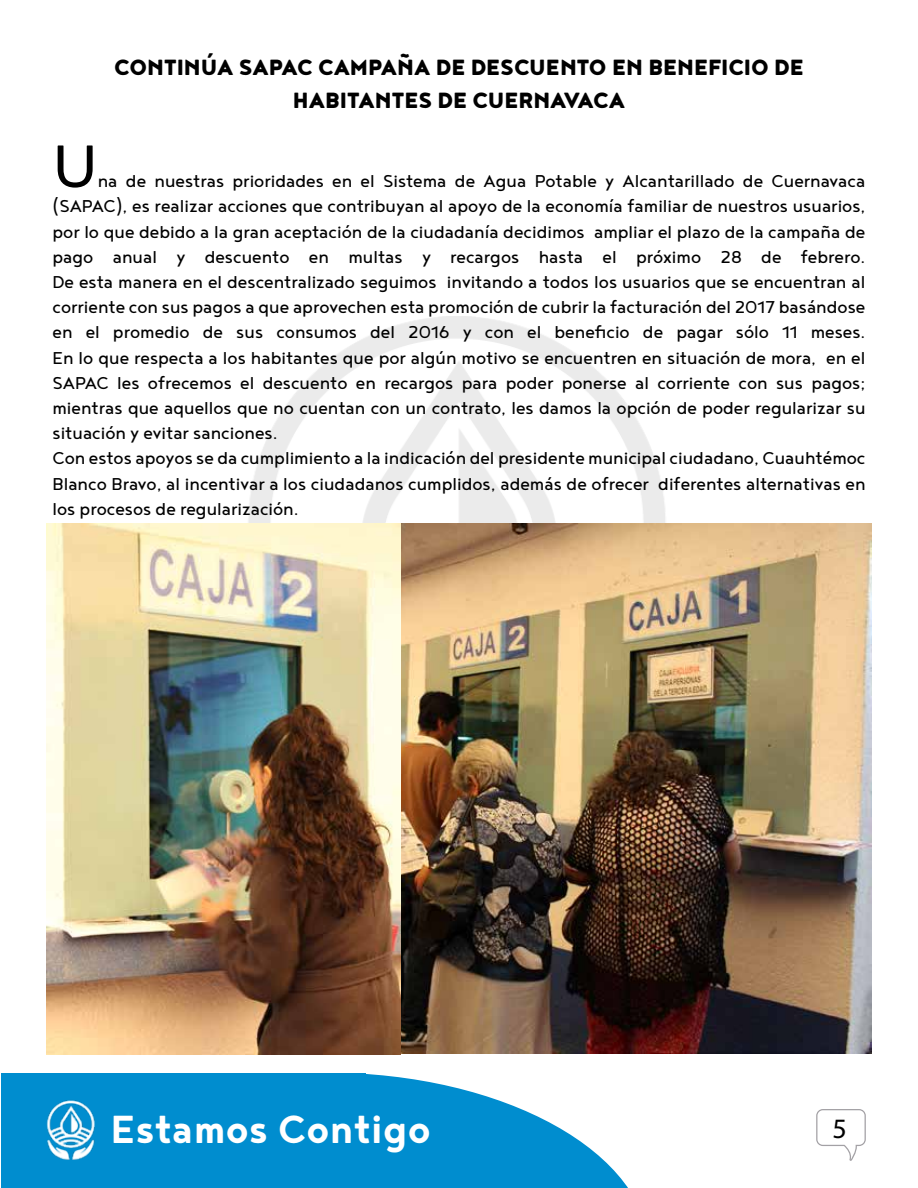
<style>
.page{position:relative;width:918px;height:1188px;background:#fff}
.page>*{position:absolute;margin:0;border:0;box-sizing:border-box;transform-origin:0 0}
.t1{font:73.5px "Noyh";color:#000}
.t2{font:700 48px "Noyh";color:#fff}
.t3{font:28.05px "Myriad Pro";color:#000}
.t4{font:900 27px/32.4px "Noyh";color:#000;text-align:center}
.t5{font:21px/25.2px "Noyh";color:#000}
</style>
<div class="page">
<svg style="left:366px;top:1074px;width:262px;height:114px;fill:#008dcf"></svg>
<div style="left:2px;top:1073px;width:364px;height:115px;background:#008dcf"></div>
<svg style="left:816px;top:1109px;width:50px;height:52px"></svg>
<img style="left:46px;top:1100px;width:49px;height:60px">
<img style="left:90px;top:316px;width:738px;height:208px">
<img style="left:400px;top:524px;width:472px;height:530px">
<img style="left:46px;top:524px;width:354px;height:530px">
<p class="t4" style="left:114px;top:50px;width:691px">CONTINÚA SAPAC CAMPAÑA DE DESCUENTO EN BENEFICIO DE<br>HABITANTES DE CUERNAVACA</p>
<h1 class="t1" style="left:52px;top:126px;width:47px">U</h1>
<p class="t5" style="left:53px;top:168px;width:815px;text-indent:45px">na de nuestras prioridades en el Sistema de Agua Potable y Alcantarillado de Cuernavaca (SAPAC), es realizar acciones que contribuyan al apoyo de la economía familiar de nuestros usuarios, por lo que debido a la gran aceptación de la ciudadanía decidimos ampliar el plazo de la campaña de pago anual y descuento en multas y recargos hasta el próximo 28 de febrero.<br>De esta manera en el descentralizado seguimos invitando a todos los usuarios que se encuentran al corriente con sus pagos a que aprovechen esta promoción de cubrir la facturación del 2017 basándose en el promedio de sus consumos del 2016 y con el beneficio de pagar sólo 11 meses.<br>En lo que respecta a los habitantes que por algún motivo se encuentren en situación de mora, en el SAPAC les ofrecemos el descuento en recargos para poder ponerse al corriente con sus pagos; mientras que aquellos que no cuentan con un contrato, les damos la opción de poder regularizar su situación y evitar sanciones.<br>Con estos apoyos se da cumplimiento a la indicación del presidente municipal ciudadano, Cuauhtémoc Blanco Bravo, al incentivar a los ciudadanos cumplidos, además de ofrecer diferentes alternativas en los procesos de regularización.</p>
<h2 class="t2" style="left:110px;top:1101px;width:322px">Estamos Contigo</h2>
<h3 class="t3" style="left:833px;top:1111px;width:16px">5</h3>
</div>
